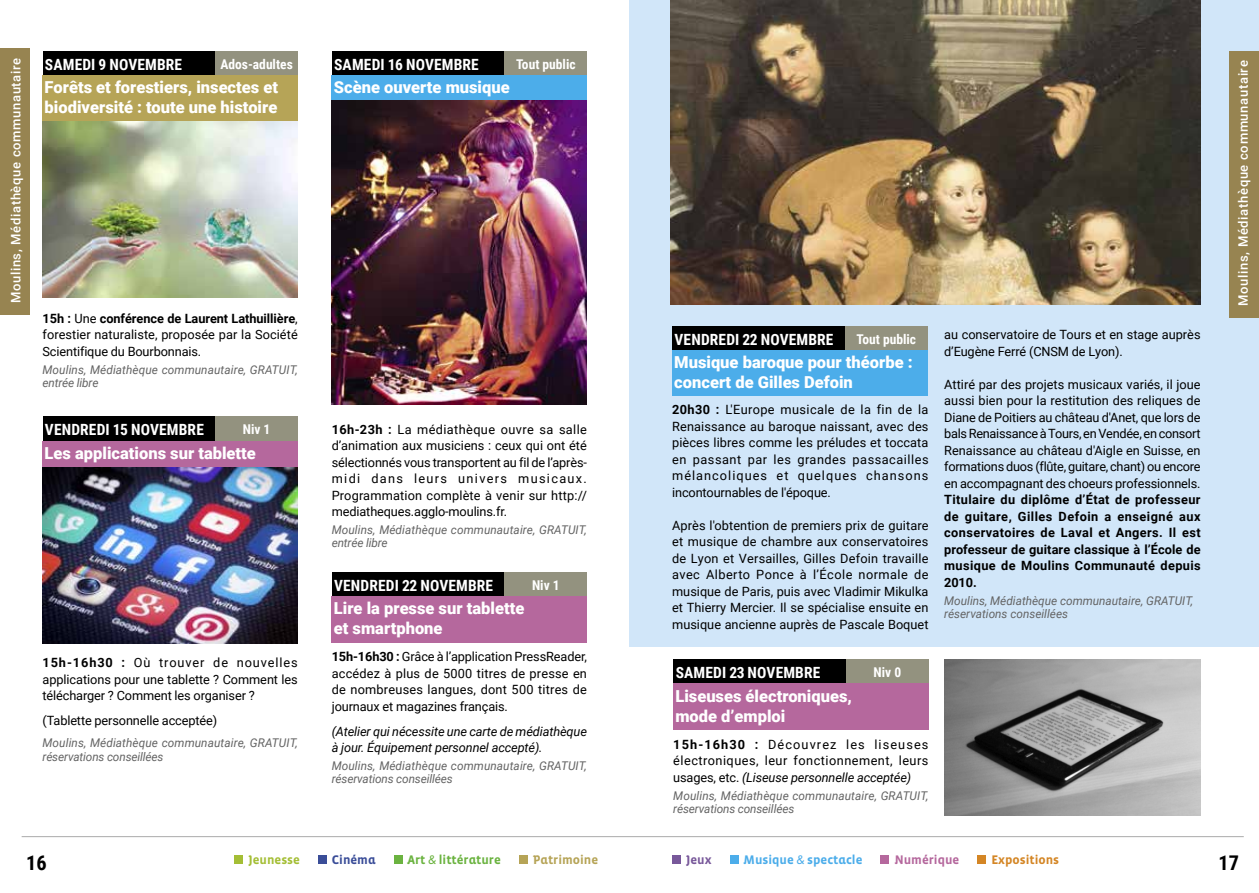
<style>
.page{position:relative;width:1259px;height:893px;background:#fff}
.page>*{position:absolute;margin:0;border:0;box-sizing:border-box;transform-origin:0 0}
.t1{font:700 20.25px "Roboto Condensed";color:#000}
.t2{font:900 16.5px/19.8px "Roboto";color:#fff}
.t3{font:700 15.45px "Roboto Condensed";letter-spacing:.01em;color:#fff}
.t4{font:700 13.5px "Roboto Condensed";color:#fff}
.t5{font:500 13.05px "Roboto";letter-spacing:.05em;color:#fff}
.t6{font:12.75px/16.5px "Roboto";letter-spacing:-.01em;color:#000;text-align:justify}
.t7{font:700 12.75px/16.5px "Roboto";letter-spacing:.025em;color:#000;text-align:justify}
.t8{font:italic 12.75px/16.5px "Roboto";letter-spacing:-.01em;color:#000}
.t9{font:700 12.75px "Vista Sans Alt";color:#4cadea}
.t10{font:700 12.75px "Vista Sans Alt";color:#6bb340}
.t11{font:700 12.75px "Vista Sans Alt";color:#d48625}
.t12{font:700 12.75px "Vista Sans Alt";color:#b6a457}
.t13{font:700 12.75px "Vista Sans Alt";color:#b5689d}
.t14{font:700 12.75px "Vista Sans Alt";color:#a4be35}
.t15{font:700 12.75px "Vista Sans Alt";color:#3a4d98}
.t16{font:700 12.75px "Vista Sans Alt";color:#78589a}
.t17{font:italic 12px/13.5px "Roboto";letter-spacing:.01em;color:#636363}
.s1{font-weight:700}
.s2{font-style:italic}
.s3{font-family:"Vista Sans Reg";font-weight:400}
</style>
<div class="page">
<div style="left:629px;top:0;width:630px;height:646px;background:#d1e6f9"></div>
<div style="left:234px;top:856px;width:9px;height:8px;background:#a4be35"></div>
<div style="left:318px;top:856px;width:9px;height:8px;background:#3a4d98"></div>
<div style="left:394px;top:856px;width:8px;height:8px;background:#6bb340"></div>
<div style="left:519px;top:856px;width:8px;height:8px;background:#b6a457"></div>
<div style="left:672px;top:856px;width:8px;height:8px;background:#78589a"></div>
<div style="left:730px;top:856px;width:8px;height:8px;background:#4cadea"></div>
<div style="left:880px;top:856px;width:9px;height:8px;background:#b5689d"></div>
<div style="left:977px;top:856px;width:9px;height:8px;background:#d48625"></div>
<hr style="left:22px;top:836px;width:1221px;height:1px;background:#aaa">
<div style="left:0;top:48px;width:30px;height:267px;background:#978451"></div>
<div style="left:1229px;top:51px;width:30px;height:266px;background:#978451"></div>
<div style="left:332px;top:51px;width:173px;height:24px;background:#000"></div>
<div style="left:505px;top:51px;width:82px;height:24px;background:#93927f"></div>
<div style="left:332px;top:75px;width:255px;height:26px;background:#4cadea"></div>
<img style="left:332px;top:100px;width:255px;height:305px">
<div style="left:332px;top:572px;width:173px;height:24px;background:#000"></div>
<div style="left:505px;top:572px;width:82px;height:24px;background:#93927f"></div>
<div style="left:332px;top:596px;width:255px;height:46px;background:#b5689d"></div>
<div style="left:43px;top:51px;width:172px;height:24px;background:#000"></div>
<div style="left:215px;top:51px;width:83px;height:24px;background:#93927f"></div>
<div style="left:43px;top:75px;width:255px;height:47px;background:#b6a457"></div>
<img style="left:43px;top:122px;width:255px;height:176px">
<div style="left:43px;top:417px;width:172px;height:24px;background:#000"></div>
<div style="left:215px;top:417px;width:83px;height:24px;background:#93927f"></div>
<div style="left:43px;top:441px;width:255px;height:26px;background:#b5689d"></div>
<img style="left:43px;top:467px;width:255px;height:176px">
<div style="left:673px;top:660px;width:173px;height:24px;background:#000"></div>
<div style="left:846px;top:660px;width:82px;height:24px;background:#93927f"></div>
<div style="left:673px;top:684px;width:255px;height:46px;background:#b5689d"></div>
<div style="left:672px;top:326px;width:173px;height:24px;background:#000"></div>
<div style="left:845px;top:326px;width:82px;height:24px;background:#93927f"></div>
<div style="left:672px;top:350px;width:255px;height:45px;background:#4cadea"></div>
<img style="left:670px;top:0;width:530px;height:304px">
<img style="left:944px;top:660px;width:256px;height:155px">
<p class="t5" style="left:7px;top:303px;width:247px;rotate:-90deg">Moulins, Médiathèque communautaire</p>
<p class="t5" style="left:1234px;top:306px;width:247px;rotate:-90deg">Moulins, Médiathèque communautaire</p>
<p class="t3" style="left:45px;top:53px;width:139px">SAMEDI 9 NOVEMBRE</p>
<p class="t4" style="left:220px;top:54px;width:74px">Ados-adultes</p>
<p class="t2" style="left:45px;top:77px;width:235px">Forêts et forestiers, insectes et biodiversité : toute une histoire</p>
<p class="t3" style="left:334px;top:53px;width:146px">SAMEDI 16 NOVEMBRE</p>
<p class="t4" style="left:516px;top:54px;width:61px">Tout public</p>
<p class="t2" style="left:334px;top:77px;width:177px">Scène ouverte musique</p>
<p class="t6" style="left:43px;top:309px;width:257px"><span class="s1">15h :</span> Une <span class="s1">conférence de Laurent Lathuillière</span>, forestier naturaliste, proposée par la Société Scientifique du Bourbonnais.</p>
<p class="t17" style="left:43px;top:362px;width:257px">Moulins, Médiathèque communautaire, GRATUIT, entrée libre</p>
<p class="t3" style="left:45px;top:419px;width:160px">VENDREDI 15 NOVEMBRE</p>
<p class="t4" style="left:243px;top:420px;width:29px">Niv 1</p>
<p class="t2" style="left:45px;top:442px;width:213px">Les applications sur tablette</p>
<p class="t6" style="left:43px;top:654px;width:257px"><span class="s1">15h-16h30 :</span> Où trouver de nouvelles applications pour une tablette ? Comment les télécharger ? Comment les organiser ?</p>
<p class="t6" style="left:43px;top:712px;width:176px">(Tablette personnelle acceptée)</p>
<p class="t17" style="left:43px;top:736px;width:257px">Moulins, Médiathèque communautaire, GRATUIT, réservations conseillées</p>
<p class="t6" style="left:332px;top:420px;width:257px"><span class="s1">16h-23h :</span> La médiathèque ouvre sa salle d’animation aux musiciens : ceux qui ont été sélectionnés vous transportent au fil de l’après&shy;midi dans leurs univers musicaux.<br>Programmation complète à venir sur http:// mediatheques.agglo-moulins.fr.</p>
<p class="t17" style="left:332px;top:522px;width:257px">Moulins, Médiathèque communautaire, GRATUIT, entrée libre</p>
<p class="t3" style="left:334px;top:574px;width:160px">VENDREDI 22 NOVEMBRE</p>
<p class="t4" style="left:532px;top:575px;width:29px">Niv 1</p>
<p class="t2" style="left:334px;top:598px;width:192px">Lire la presse sur tablette et smartphone</p>
<p class="t6" style="left:332px;top:648px;width:257px"><span class="s1">15h-16h30 :</span> Grâce à l’application PressReader, accédez à plus de 5000 titres de presse en de nombreuses langues, dont 500 titres de journaux et magazines français.</p>
<p class="t8" style="left:332px;top:722px;width:257px">(Atelier qui nécessite une carte de médiathèque à jour. Équipement personnel accepté).</p>
<p class="t17" style="left:332px;top:758px;width:257px">Moulins, Médiathèque communautaire, GRATUIT, réservations conseillées</p>
<p class="t3" style="left:674px;top:328px;width:160px">VENDREDI 22 NOVEMBRE</p>
<p class="t4" style="left:856px;top:329px;width:61px">Tout public</p>
<p class="t2" style="left:674px;top:352px;width:240px">Musique baroque pour théorbe : concert de Gilles Defoin</p>
<p class="t6" style="left:672px;top:401px;width:258px"><span class="s1">20h30 :</span> L'Europe musicale de la fin de la Renaissance au baroque naissant, avec des pièces libres comme les préludes et toccata en passant par les grandes passacailles mélancoliques et quelques chansons incontournables de l'époque.</p>
<p class="t6" style="left:672px;top:516px;width:258px">Après l'obtention de premiers prix de guitare et musique de chambre aux conservatoires de Lyon et Versailles, Gilles Defoin travaille avec Alberto Ponce à l’École normale de musique de Paris, puis avec Vladimir Mikulka et Thierry Mercier. Il se spécialise ensuite en musique ancienne auprès de Pascale Boquet</p>
<p class="t3" style="left:675px;top:662px;width:146px">SAMEDI 23 NOVEMBRE</p>
<p class="t4" style="left:873px;top:663px;width:29px">Niv 0</p>
<p class="t2" style="left:675px;top:685px;width:178px">Liseuses électroniques, mode d’emploi</p>
<p class="t6" style="left:673px;top:736px;width:257px"><span class="s1">15h-16h30 :</span> Découvrez les liseuses électroniques, leur fonctionnement, leurs usages, etc. <span class="s2">(Liseuse personnelle acceptée)</span></p>
<p class="t17" style="left:673px;top:788px;width:257px">Moulins, Médiathèque communautaire, GRATUIT, réservations conseillées</p>
<p class="t6" style="left:944px;top:326px;width:258px">au conservatoire de Tours et en stage auprès d’Eugène Ferré (CNSM de Lyon).</p>
<p class="t6" style="left:944px;top:376px;width:258px">Attiré par des projets musicaux variés, il joue aussi bien pour la restitution des reliques de Diane de Poitiers au château d'Anet, que lors de bals Renaissance à Tours, en Vendée, en consort Renaissance au château d'Aigle en Suisse, en formations duos (flûte, guitare, chant) ou encore en accompagnant des choeurs professionnels.</p>
<p class="t7" style="left:944px;top:491px;width:258px">Titulaire du diplôme d’État de professeur de guitare, Gilles Defoin a enseigné aux conservatoires de Laval et Angers. Il est professeur de guitare classique à l’École de musique de Moulins Communauté depuis 2010.</p>
<p class="t17" style="left:944px;top:593px;width:250px">Moulins, Médiathèque communautaire, GRATUIT, réservations conseillées</p>
<p class="t14" style="left:248px;top:853px;width:53px">Jeunesse</p>
<p class="t15" style="left:332px;top:853px;width:45px">Cinéma</p>
<p class="t10" style="left:407px;top:853px;width:95px">Art <span class="s3">&amp;</span> littérature</p>
<p class="t12" style="left:533px;top:853px;width:67px">Patrimoine</p>
<p class="t16" style="left:686px;top:853px;width:27px">Jeux</p>
<p class="t9" style="left:743px;top:853px;width:120px">Musique <span class="s3">&amp;</span> spectacle</p>
<p class="t13" style="left:894px;top:853px;width:66px">Numérique</p>
<p class="t11" style="left:991px;top:853px;width:69px">Expositions</p>
<h1 class="t1" style="left:26px;top:849px;width:22px">16</h1>
<h1 class="t1" style="left:1218px;top:849px;width:22px">17</h1>
</div>
